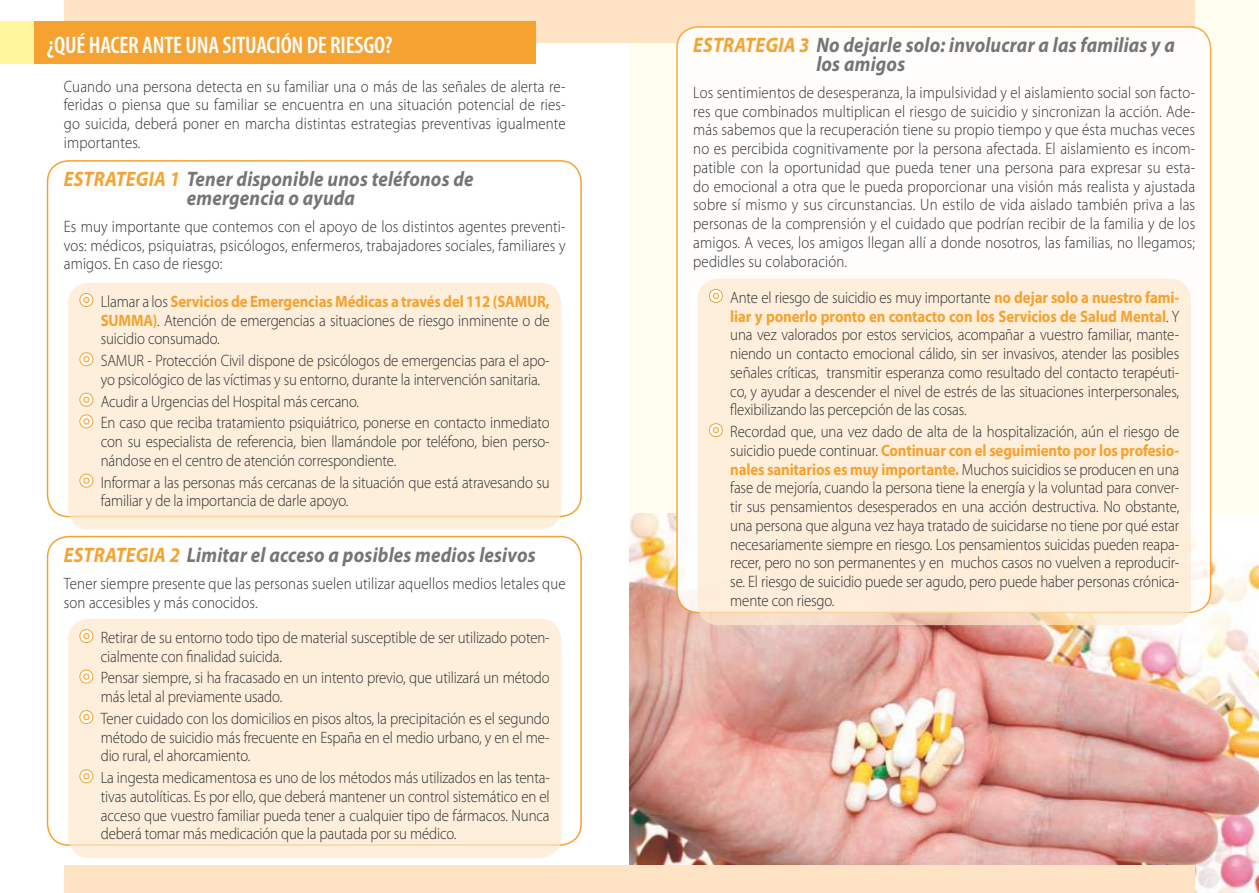
<style>
.page{position:relative;width:1259px;height:893px;background:#fff}
.page>*{position:absolute;margin:0;border:0;box-sizing:border-box;transform-origin:0 0}
.t1{font:600 condensed 24px "Myriad Pro";letter-spacing:-.01em;color:#fff}
.t2{font:italic 700 21px/18.8px "Myriad Pro";letter-spacing:.01em;color:#747577;text-align:center;scale:.9 1}
.t3{font:300 16.5px/18.8px "Myriad Pro";letter-spacing:-.01em;color:#2d2c2e;text-align:justify;scale:.9 1}
.t4{font:300 16.5px/18.8px "Myriad Pro";letter-spacing:.01em;color:#2d2c2e;scale:.9 1}
.s1{color:#f5a231}
.s2{font-weight:700;color:#f5a231}
</style>
<div class="page">
<div style="left:0;top:21px;width:63px;height:43px;background:#fff69d"></div>
<div style="left:64px;top:0;width:565px;height:43px;background:#fee4c4"></div>
<div style="left:64px;top:865px;width:565px;height:28px;background:#fee4c4"></div>
<div style="left:34px;top:21px;width:502px;height:43px;background:#f5a231"></div>
<div style="left:629px;top:0;width:630px;height:893px;background:#fffdee"></div>
<img style="left:629px;top:514px;width:630px;height:379px">
<div style="left:629px;top:0;width:566px;height:43px;background:#fee4c4"></div>
<div style="left:629px;top:865px;width:566px;height:28px;background:#fee4c4"></div>
<div style="left:677px;top:27px;width:533px;height:585px;background:#fff;border-radius:21px"></div>
<div style="left:68px;top:283px;width:493px;height:246px;background:#feefdc;border-radius:21px"></div>
<div style="left:697px;top:279px;width:494px;height:346px;background:#feefdc;border-radius:21px"></div>
<div style="left:68px;top:619px;width:493px;height:239px;background:#feefdc;border-radius:21px"></div>
<svg style="left:79px;top:293px;width:15px;height:14px"></svg>
<svg style="left:79px;top:352px;width:15px;height:14px"></svg>
<svg style="left:79px;top:392px;width:15px;height:15px"></svg>
<svg style="left:79px;top:414px;width:15px;height:15px"></svg>
<svg style="left:79px;top:473px;width:15px;height:15px"></svg>
<svg style="left:708px;top:289px;width:15px;height:14px"></svg>
<svg style="left:708px;top:423px;width:15px;height:14px"></svg>
<svg style="left:79px;top:629px;width:15px;height:14px"></svg>
<svg style="left:79px;top:669px;width:15px;height:15px"></svg>
<svg style="left:79px;top:710px;width:15px;height:14px"></svg>
<svg style="left:79px;top:769px;width:15px;height:15px"></svg>
<h1 class="t1" style="left:47px;top:30px;width:347px">¿QUÉ HACER ANTE UNA SITUACIÓN DE RIESGO?</h1>
<p class="t3" style="left:64px;top:76px;width:559px">Cuando una persona detecta en su familiar una o más de las señales de alerta re&shy;feridas o piensa que su familiar se encuentra en una situación potencial de ries&shy;go suicida, deberá poner en marcha distintas estrategias preventivas igualmente importantes.</p>
<p class="t2" style="left:64px;top:169px;width:457px"><span class="s1">ESTRATEGIA 1</span> Tener disponible unos teléfonos de emergencia o ayuda</p>
<p class="t3" style="left:64px;top:217px;width:559px">Es muy importante que contemos con el apoyo de los distintos agentes preventi&shy;vos: médicos, psiquiatras, psicólogos, enfermeros, trabajadores sociales, familiares y amigos. En caso de riesgo:</p>
<p class="t3" style="left:101px;top:292px;width:500px">Llamar a los <span class="s2">Servicios de Emergencias Médicas a través del 112 (SAMUR, SUMMA)</span>. Atención de emergencias a situaciones de riesgo inminente o de suicidio consumado.</p>
<p class="t3" style="left:101px;top:351px;width:500px">SAMUR - Protección Civil dispone de psicólogos de emergencias para el apo&shy;yo psicológico de las víctimas y su entorno, durante la intervención sanitaria.</p>
<p class="t3" style="left:101px;top:390px;width:500px;line-height:21.8px">Acudir a Urgencias del Hospital más cercano.<br>En caso que reciba tratamiento psiquiátrico, ponerse en contacto inmediato</p>
<p class="t3" style="left:101px;top:432px;width:500px">con su especialista de referencia, bien llamándole por teléfono, bien perso&shy;nándose en el centro de atención correspondiente.</p>
<p class="t3" style="left:101px;top:472px;width:500px">Informar a las personas más cercanas de la situación que está atravesando su familiar y de la importancia de darle apoyo.</p>
<p class="t2" style="left:64px;top:544px;width:526px"><span class="s1">ESTRATEGIA 2</span> Limitar el acceso a posibles medios lesivos</p>
<p class="t4" style="left:64px;top:574px;width:559px">Tener siempre presente que las personas suelen utilizar aquellos medios letales que son accesibles y más conocidos.</p>
<p class="t3" style="left:101px;top:628px;width:500px">Retirar de su entorno todo tipo de material susceptible de ser utilizado poten&shy;cialmente con finalidad suicida.</p>
<p class="t3" style="left:101px;top:668px;width:500px">Pensar siempre, si ha fracasado en un intento previo, que utilizará un método más letal al previamente usado.</p>
<p class="t3" style="left:101px;top:709px;width:500px">Tener cuidado con los domicilios en pisos altos, la precipitación es el segundo método de suicidio más frecuente en España en el medio urbano, y en el me&shy;dio rural, el ahorcamiento.</p>
<p class="t3" style="left:101px;top:768px;width:500px">La ingesta medicamentosa es uno de los métodos más utilizados en las tenta&shy;tivas autolíticas. Es por ello, que deberá mantener un control sistemático en el acceso que vuestro familiar pueda tener a cualquier tipo de fármacos. Nunca deberá tomar más medicación que la pautada por su médico.</p>
<p class="t2" style="left:816px;top:35px;width:400px;text-align:left;text-indent:-123px"><span class="s1">ESTRATEGIA 3</span> No dejarle solo: involucrar a las familias y a los amigos</p>
<p class="t3" style="left:693px;top:83px;width:559px">Los sentimientos de desesperanza, la impulsividad y el aislamiento social son facto&shy;res que combinados multiplican el riesgo de suicidio y sincronizan la acción. Ade&shy;más sabemos que la recuperación tiene su propio tiempo y que ésta muchas veces no es percibida cognitivamente por la persona afectada. El aislamiento es incom&shy;patible con la oportunidad que pueda tener una persona para expresar su esta&shy;do emocional a otra que le pueda proporcionar una visión más realista y ajustada sobre sí mismo y sus circunstancias. Un estilo de vida aislado también priva a las personas de la comprensión y el cuidado que podrían recibir de la familia y de los amigos. A veces, los amigos llegan allí a donde nosotros, las familias, no llegamos; pedidles su colaboración.</p>
<p class="t3" style="left:730px;top:288px;width:500px">Ante el riesgo de suicidio es muy importante <span class="s2">no dejar solo a nuestro fami&shy;liar y ponerlo pronto en contacto con los Servicios de Salud Mental</span>. Y una vez valorados por estos servicios, acompañar a vuestro familiar, mante&shy;niendo un contacto emocional cálido, sin ser invasivos, atender las posibles señales críticas, transmitir esperanza como resultado del contacto terapéuti&shy;co, y ayudar a descender el nivel de estrés de las situaciones interpersonales, flexibilizando las percepción de las cosas.</p>
<p class="t3" style="left:730px;top:422px;width:500px">Recordad que, una vez dado de alta de la hospitalización, aún el riesgo de suicidio puede continuar. <span class="s2">Continuar con el seguimiento por los profesio&shy;nales sanitarios es muy importante.</span> Muchos suicidios se producen en una fase de mejoría, cuando la persona tiene la energía y la voluntad para conver&shy;tir sus pensamientos desesperados en una acción destructiva. No obstante, una persona que alguna vez haya tratado de suicidarse no tiene por qué estar necesariamente siempre en riesgo. Los pensamientos suicidas pueden reapa&shy;recer, pero no son permanentes y en muchos casos no vuelven a reproducir&shy;se. El riesgo de suicidio puede ser agudo, pero puede haber personas crónica&shy;mente con riesgo.</p>
</div>
